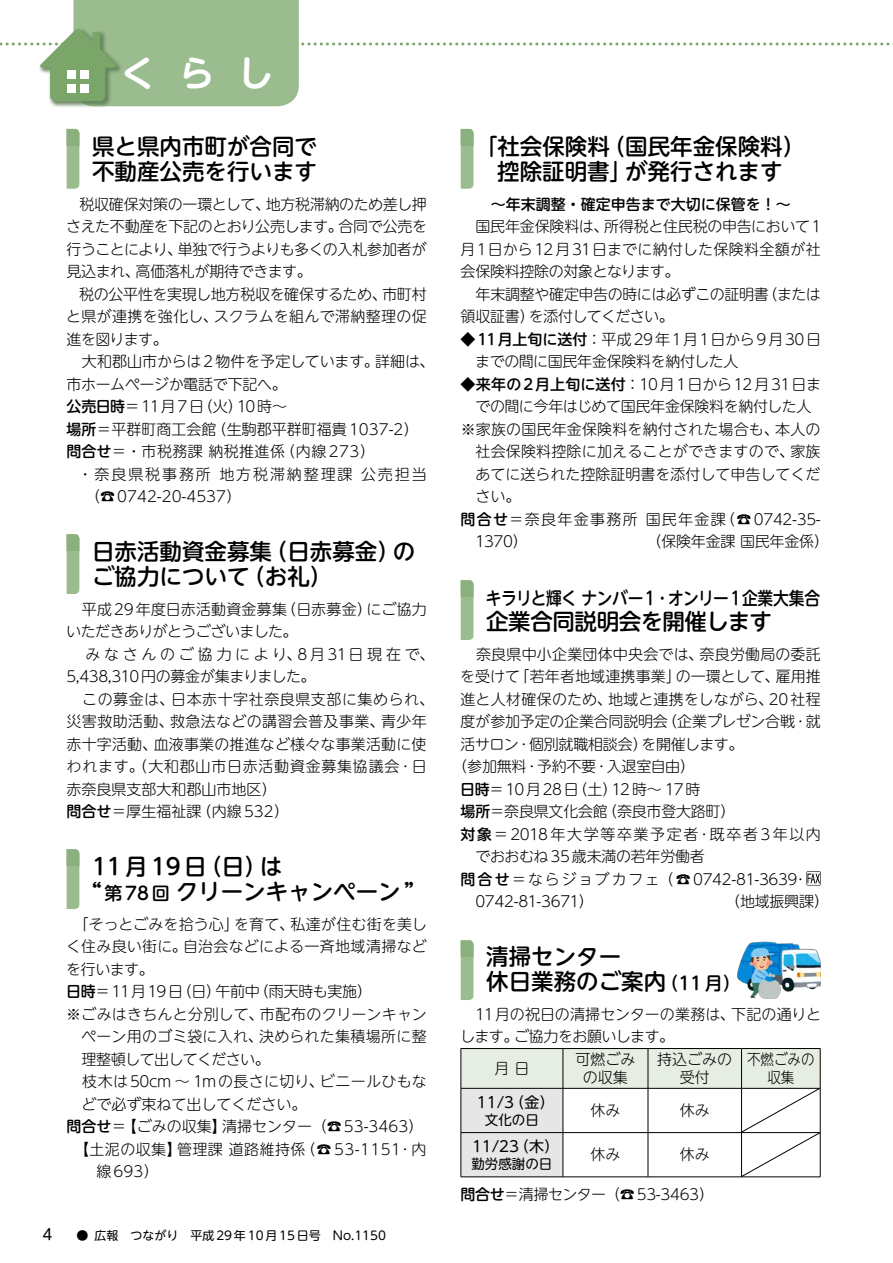
<style>
.page{position:relative;width:893px;height:1263px;background:#fff}
.page>*{position:absolute;margin:0;border:0;box-sizing:border-box;transform-origin:0 0}
.t1{font:700 36px "UD Shin M Go Pr 6 De";color:#fff}
.t2{font:500 22.5px/25.5px "UD Shin M Go Pr 6";color:#000}
.t3{font:500 22.5px "UD Shin M Go Pr 6";letter-spacing:-.02em;color:#000}
.t4{font:500 18px "UD Shin M Go Pr 6";letter-spacing:-.035em;color:#000;scale:.88 1}
.t5{font:300 15px/22.5px "UD Shin M Go Pr 6";color:#000}
.t6{font:300 15px/22.5px "UD Shin M Go Pr 6";letter-spacing:-.02em;color:#000}
.t7{font:300 15px "UD Shin M Go Pr 6";letter-spacing:-.025em;color:#000}
.t8{font:300 15px/22.5px "UD Shin M Go Pr 6";letter-spacing:.125em;color:#000}
.t9{font:300 15px "UD Shin M Go Pr 6";letter-spacing:.04em;color:#000}
.t10{font:300 15px "UD Shin M Go Pr 6";letter-spacing:.03em;color:#000}
.t11{font:300 15px "UD Shin M Go Pr 6";letter-spacing:.09em;color:#000}
.t12{font:300 15px "UD Shin M Go Pr 6";letter-spacing:.11em;color:#000}
.t13{font:300 15px "UD Shin M Go Pr 6";letter-spacing:.02em;color:#000}
.t14{font:500 15px "UD Shin M Go Pr 6";color:#000}
.t15{font:300 15px "UD Shin M Go Pr 6";letter-spacing:.105em;color:#000}
.t16{font:15px "UD Shin M Go Pr 6";color:#000}
.t17{font:300 15px "UD Shin M Go Pr 6";letter-spacing:-.03em;color:#000}
.t18{font:300 15px/18px "UD Shin M Go Pr 6";color:#000;text-align:center;scale:.9 1}
.t19{font:13.5px "UD Shin M Go Pr 6";color:#000}
.t20{font:12px "UD Shin M Go Pr 6";color:#000}
.s1{font-weight:500}
.s2{font-size:18px}
</style>
<div class="page">
<div style="left:38px;top:27px;width:85px;height:81px;background:#588f45;opacity:.6"></div>
<svg style="left:0;top:0;width:893px;height:106px"></svg>
<div style="left:67px;top:84px;width:9px;height:8px;background:#fff"></div>
<div style="left:67px;top:70px;width:9px;height:9px;background:#fff"></div>
<div style="left:81px;top:84px;width:8px;height:8px;background:#fff"></div>
<div style="left:81px;top:70px;width:8px;height:9px;background:#fff"></div>
<svg style="left:806px;top:871px;width:15px;height:14px"></svg>
<svg style="left:67px;top:145px;width:12px;height:44px"></svg>
<div style="left:67px;top:129px;width:12px;height:16px;background:#8ab17d"></div>
<svg style="left:461px;top:145px;width:12px;height:44px"></svg>
<div style="left:461px;top:129px;width:12px;height:16px;background:#8ab17d"></div>
<svg style="left:461px;top:597px;width:12px;height:43px"></svg>
<div style="left:461px;top:580px;width:12px;height:17px;background:#8ab17d"></div>
<svg style="left:461px;top:957px;width:12px;height:43px"></svg>
<div style="left:461px;top:940px;width:12px;height:17px;background:#8ab17d"></div>
<svg style="left:67px;top:551px;width:12px;height:43px"></svg>
<div style="left:67px;top:534px;width:12px;height:17px;background:#8ab17d"></div>
<svg style="left:67px;top:866px;width:12px;height:43px"></svg>
<div style="left:67px;top:849px;width:12px;height:17px;background:#8ab17d"></div>
<img style="left:738px;top:941px;width:83px;height:58px">
<svg style="left:461px;top:1048px;width:360px;height:129px"></svg>
<h1 class="t1" style="left:120px;top:43px;width:155px">くらし</h1>
<h2 class="t2" style="left:92px;top:132px;width:226px">県と県内市町が合同で不動産公売を行います</h2>
<p class="t5" style="left:66px;top:192px;width:362px;text-align:justify;text-indent:13px">税収確保対策の一環として、地方税滞納のため差し押さえた不動産を下記のとおり公売します。合同で公売を行うことにより、単独で行うよりも多くの入札参加者が見込まれ、高価落札が期待できます。</p>
<p class="t5" style="left:66px;top:282px;width:370px;text-indent:13px">税の公平性を実現し地方税収を確保するため、市町村と県が連携を強化し、スクラムを組んで滞納整理の促進を図ります。<br>　大和郡山市からは２物件を予定しています。詳細は、市ホームページか電話で下記へ。<br><span class="s1">公売日時</span>＝11月7日（火）10時～<br><span class="s1">場所</span>＝平群町商工会館（生駒郡平群町福貴1037-2）<span class="s1">問合せ</span>＝・市税務課 納税推進係（内線 273）</p>
<p class="t8" style="left:78px;top:462px;width:350px">・奈良県税事務所 地方税滞納整理課 公売担当　（☎0742-20-4537）</p>
<h2 class="t2" style="left:92px;top:537px;width:325px">日赤活動資金募集（日赤募金）のご協力について（お礼）</h2>
<p class="t5" style="left:66px;top:597px;width:370px">　平成29年度日赤活動資金募集（日赤募金）にご協力いただきありがとうございました。<br>　みなさんのご協力により、8月31日現在で、<br>5,438,310円の募金が集まりました。<br>　この募金は、日本赤十字社奈良県支部に集められ、災害救助活動、救急法などの講習会普及事業、青少年赤十字活動、血液事業の推進など様々な事業活動に使われます。（大和郡山市日赤活動資金募集協議会･日赤奈良県支部大和郡山市地区）<br><span class="s1">問合せ</span>＝厚生福祉課（内線532）</p>
<h2 class="t2" style="left:92px;top:852px;width:323px">11月19日（日）は<br>“<span class="s2">第78回</span> クリーンキャンペーン”</h2>
<p class="t5" style="left:67px;top:912px;width:362px">　「そっとごみを拾う心」を育て、私達が住む街を美し</p>
<p class="t5" style="left:66px;top:934px;width:362px">く住み良い街に。自治会などによる一斉地域清掃など</p>
<p class="t5" style="left:66px;top:957px;width:89px">を行います。</p>
<p class="t6" style="left:66px;top:979px;width:307px"><span class="s1">日時</span>＝11月19日（日）午前中（雨天時も実施）</p>
<p class="t5" style="left:66px;top:1002px;width:362px">※ごみはきちんと分別して、市配布のクリーンキャン</p>
<p class="t5" style="left:81px;top:1024px;width:347px">ペーン用のゴミ袋に入れ、決められた集積場所に整</p>
<p class="t17" style="left:81px;top:1047px;width:190px">理整頓して出してください。</p>
<p class="t13" style="left:67px;top:1069px;width:362px">　枝木は50cm ～ 1mの長さに切り、ビニールひもな</p>
<p class="t5" style="left:81px;top:1092px;width:227px">どで必ず束ねて出してください。</p>
<p class="t5" style="left:67px;top:1114px;width:358px"><span class="s1">問合せ</span>＝【ごみの収集】清掃センター（☎53-3463）</p>
<p class="t10" style="left:74px;top:1137px;width:354px">【土泥の収集】管理課 道路維持係（☎ 53-1151･内</p>
<p class="t5" style="left:96px;top:1159px;width:63px">線693）</p>
<p class="t16" style="left:43px;top:1222px;width:11px">4</p>
<p class="t20" style="left:77px;top:1226px;width:311px">● 広報　つながり　平成29年10月15日号　No.1150</p>
<h2 class="t2" style="left:486px;top:132px;width:321px;text-align:center">｢社会保険料（国民年金保険料）控除証明書｣が発行されます</h2>
<p class="t14" style="left:491px;top:191px;width:301px">～年末調整・確定申告まで大切に保管を！～</p>
<p class="t6" style="left:460px;top:214px;width:362px">　国民年金保険料は、所得税と住民税の申告において1月1日から12月31日までに納付した保険料全額が社会保険料控除の対象となります。<br>　年末調整や確定申告の時には必ずこの証明書（または領収証書）を添付してください。</p>
<p class="t6" style="left:475px;top:327px;width:347px;text-indent:-15px"><span class="s1">◆11月上旬に送付</span>：平成29年1月1日から9月30日までの間に国民年金保険料を納付した人</p>
<p class="t5" style="left:461px;top:372px;width:362px"><span class="s1">◆来年の2月上旬に送付</span>：10月１日から12月31日ま</p>
<p class="t7" style="left:475px;top:394px;width:337px">での間に今年はじめて国民年金保険料を納付した人</p>
<p class="t5" style="left:461px;top:417px;width:361px">※家族の国民年金保険料を納付された場合も、本人の</p>
<p class="t5" style="left:476px;top:439px;width:347px">社会保険料控除に加えることができますので、家族</p>
<p class="t5" style="left:476px;top:462px;width:346px">あてに送られた控除証明書を添付して申告してくだ</p>
<p class="t5" style="left:476px;top:484px;width:46px">さい。</p>
<p class="t11" style="left:460px;top:507px;width:362px"><span class="s1">問合せ</span>＝奈良年金事務所 国民年金課（☎0742-35-</p>
<p class="t5" style="left:475px;top:529px;width:54px">1370）</p>
<p class="t5" style="left:647px;top:529px;width:184px">（保険年金課 国民年金係）</p>
<p class="t4" style="left:486px;top:583px;width:381px">キラリと輝く ナンバー１･オンリー１企業大集合</p>
<h2 class="t3" style="left:486px;top:603px;width:287px">企業合同説明会を開催します</h2>
<p class="t5" style="left:461px;top:642px;width:362px">　奈良県中小企業団体中央会では、奈良労働局の委託</p>
<p class="t5" style="left:460px;top:664px;width:362px">を受けて｢若年者地域連携事業｣の一環として、雇用推</p>
<p class="t5" style="left:461px;top:687px;width:362px">進と人材確保のため、地域と連携をしながら、20社程</p>
<p class="t5" style="left:461px;top:709px;width:362px">度が参加予定の企業合同説明会（企業プレゼン合戦･就</p>
<p class="t7" style="left:460px;top:732px;width:284px">活サロン･個別就職相談会）を開催します。</p>
<p class="t6" style="left:453px;top:754px;width:244px">（参加無料･予約不要･入退室自由）</p>
<p class="t15" style="left:460px;top:777px;width:242px"><span class="s1">日時</span>＝10月28日（土）12時～ 17時</p>
<p class="t5" style="left:461px;top:799px;width:276px"><span class="s1">場所</span>＝奈良県文化会館（奈良市登大路町）</p>
<p class="t12" style="left:461px;top:822px;width:392px"><span class="s1">対象</span>＝2018年大学等卒業予定者･既卒者3年以内　　</p>
<p class="t6" style="left:475px;top:844px;width:231px">でおおむね35歳未満の若年労働者</p>
<p class="t9" style="left:460px;top:867px;width:345px"><span class="s1">問合せ</span>＝ならジョブカフェ（☎0742-81-3639･</p>
<p class="t7" style="left:475px;top:889px;width:120px">0742-81-3671）</p>
<p class="t5" style="left:725px;top:889px;width:105px">（地域振興課）</p>
<h2 class="t2" style="left:486px;top:942px;width:256px">清掃センター<br>休日業務のご案内<span class="s2">（11月）</span></h2>
<p class="t5" style="left:460px;top:1002px;width:363px">　11月の祝日の清掃センターの業務は、下記の通りとします。ご協力をお願いします。</p>
<p class="t5" style="left:494px;top:1056px;width:36px">月 日</p>
<p class="t5" style="left:575px;top:1049px;width:61px;line-height:18px;text-align:center">可燃ごみの収集</p>
<p class="t5" style="left:657px;top:1049px;width:76px;line-height:18px;text-align:center">持込ごみの受付</p>
<p class="t18" style="left:747px;top:1049px;width:76px">不燃ごみの収集</p>
<p class="t16" style="left:477px;top:1090px;width:79px">11/3（金）</p>
<p class="t19" style="left:485px;top:1108px;width:55px">文化の日</p>
<p class="t5" style="left:590px;top:1098px;width:31px">休み</p>
<p class="t5" style="left:680px;top:1098px;width:31px">休み</p>
<p class="t16" style="left:472px;top:1134px;width:89px">11/23（木）</p>
<p class="t19" style="left:471px;top:1152px;width:82px">勤労感謝の日</p>
<p class="t5" style="left:590px;top:1143px;width:31px">休み</p>
<p class="t5" style="left:680px;top:1143px;width:31px">休み</p>
<p class="t7" style="left:460px;top:1182px;width:255px"><span class="s1">問合せ</span>＝清掃センター（☎53-3463）</p>
</div>
